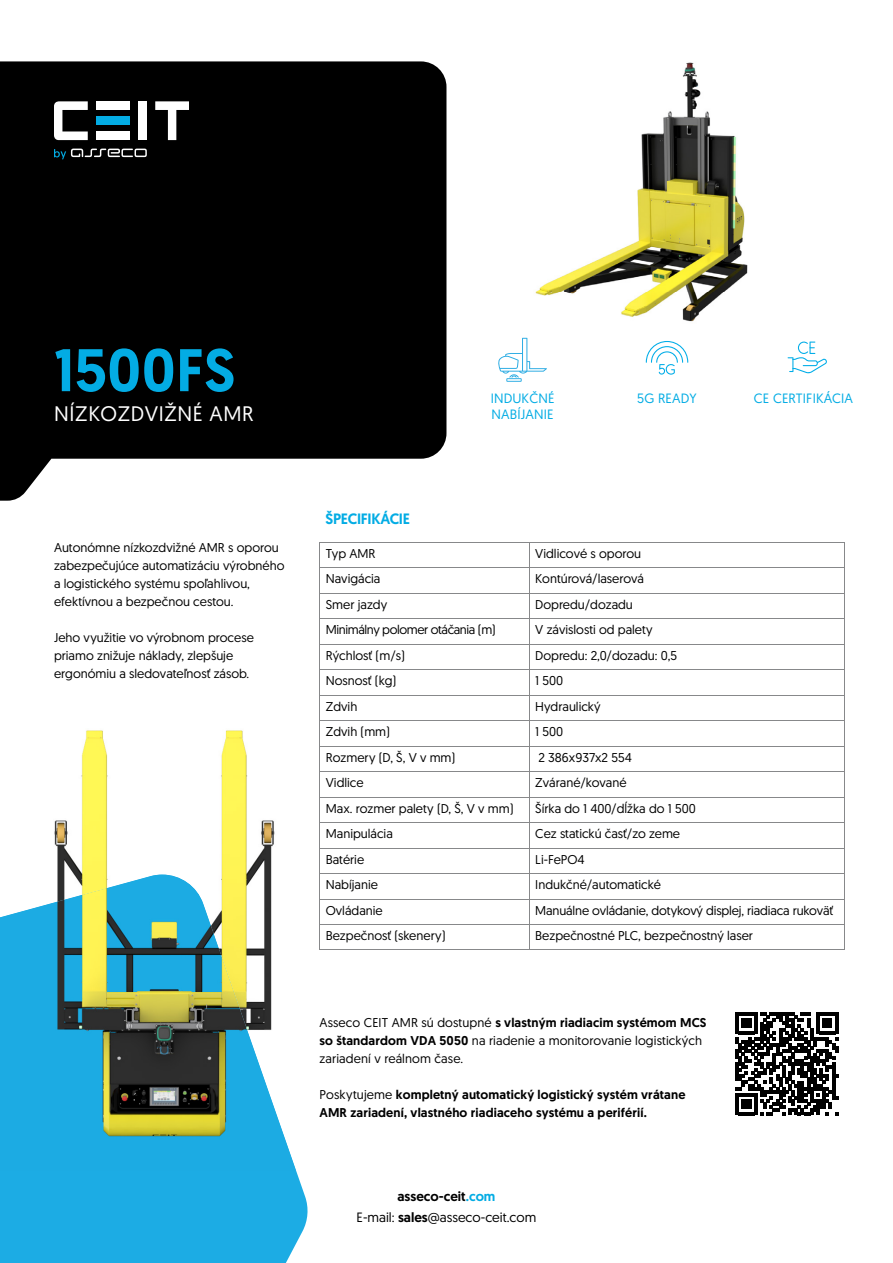
<style>
.page{position:relative;width:893px;height:1263px;background:#fff}
.page>*{position:absolute;margin:0;border:0;box-sizing:border-box;transform-origin:0 0}
.t1{font:500 60px "Geomanist";color:#03ace4}
.t2{font:21px "Geomanist";letter-spacing:.03em;color:#fff}
.t3{font:500 15px "Geomanist";letter-spacing:-.02em;color:#03ace4}
.t4{font:13.5px/21px "Geomanist";color:#000;text-align:center}
.t5{font:13.5px "Geomanist";letter-spacing:.01em;color:#03ace4}
.t6{font:12.75px/18px "Geomanist";color:#000}
.t7{font:12.75px/18px "Geomanist";color:#000}
.t8{font:500 12.75px/18px "Geomanist";letter-spacing:.01em;color:#000}
.t9{font:12.75px "Geomanist";letter-spacing:-.03em;color:#000}
.s1{font-weight:500}
.s2{font-weight:400}
.s3{font-weight:500;color:#03ace4}
</style>
<div class="page">
<svg style="left:0;top:61px;width:446px;height:440px;background:#171717"></svg>
<div style="left:0;top:1170px;width:308px;height:93px;background:#1cace4"></div>
<svg style="left:54px;top:149px;width:93px;height:10px"></svg>
<svg style="left:155px;top:101px;width:34px;height:39px"></svg>
<svg style="left:54px;top:101px;width:34px;height:39px"></svg>
<div style="left:96px;top:101px;width:34px;height:9px;background:#fff"></div>
<div style="left:96px;top:116px;width:34px;height:9px;background:#03ace4"></div>
<div style="left:96px;top:131px;width:34px;height:9px;background:#fff"></div>
<div style="left:138px;top:101px;width:9px;height:39px;background:#fff"></div>
<img style="left:522px;top:62px;width:226px;height:276px">
<img style="left:54px;top:730px;width:221px;height:144px">
<img style="left:0;top:874px;width:296px;height:296px">
<svg style="left:646px;top:341px;width:42px;height:34px"></svg>
<svg style="left:788px;top:342px;width:39px;height:31px"></svg>
<svg style="left:506px;top:378px;width:16px;height:4px"></svg>
<svg style="left:498px;top:338px;width:49px;height:43px"></svg>
<svg style="left:735px;top:1012px;width:103px;height:103px"></svg>
<hr style="left:320px;top:542px;width:209px;height:1px;background:#87888a">
<hr style="left:529px;top:542px;width:315px;height:1px;background:#87888a">
<hr style="left:320px;top:567px;width:209px;height:1px;background:#87888a">
<hr style="left:529px;top:567px;width:315px;height:1px;background:#87888a">
<hr style="left:320px;top:593px;width:209px;height:1px;background:#87888a">
<hr style="left:529px;top:593px;width:315px;height:1px;background:#87888a">
<hr style="left:320px;top:618px;width:209px;height:1px;background:#87888a">
<hr style="left:529px;top:618px;width:315px;height:1px;background:#87888a">
<hr style="left:320px;top:644px;width:209px;height:1px;background:#87888a">
<hr style="left:529px;top:644px;width:315px;height:1px;background:#87888a">
<hr style="left:320px;top:669px;width:209px;height:1px;background:#87888a">
<hr style="left:529px;top:669px;width:315px;height:1px;background:#87888a">
<hr style="left:320px;top:695px;width:209px;height:1px;background:#87888a">
<hr style="left:529px;top:695px;width:315px;height:1px;background:#87888a">
<hr style="left:320px;top:720px;width:209px;height:1px;background:#87888a">
<hr style="left:529px;top:720px;width:315px;height:1px;background:#87888a">
<hr style="left:320px;top:746px;width:209px;height:1px;background:#87888a">
<hr style="left:529px;top:746px;width:315px;height:1px;background:#87888a">
<hr style="left:320px;top:771px;width:209px;height:1px;background:#87888a">
<hr style="left:529px;top:771px;width:315px;height:1px;background:#87888a">
<hr style="left:320px;top:797px;width:209px;height:1px;background:#87888a">
<hr style="left:529px;top:797px;width:315px;height:1px;background:#87888a">
<hr style="left:320px;top:822px;width:209px;height:1px;background:#87888a">
<hr style="left:529px;top:822px;width:315px;height:1px;background:#87888a">
<hr style="left:320px;top:848px;width:209px;height:1px;background:#87888a">
<hr style="left:529px;top:848px;width:315px;height:1px;background:#87888a">
<hr style="left:320px;top:873px;width:209px;height:1px;background:#87888a">
<hr style="left:529px;top:873px;width:315px;height:1px;background:#87888a">
<hr style="left:320px;top:899px;width:209px;height:1px;background:#87888a">
<hr style="left:529px;top:899px;width:315px;height:1px;background:#87888a">
<hr style="left:320px;top:924px;width:209px;height:1px;background:#87888a">
<svg style="left:319px;top:542px;width:1px;height:407px"></svg>
<hr style="left:529px;top:924px;width:315px;height:1px;background:#87888a">
<svg style="left:529px;top:543px;width:1px;height:406px"></svg>
<svg style="left:844px;top:542px;width:1px;height:407px"></svg>
<hr style="left:320px;top:949px;width:209px;height:1px;background:#87888a">
<hr style="left:529px;top:949px;width:315px;height:1px;background:#87888a">
<h1 class="t1" style="left:54px;top:330px;width:183px">1500FS</h1>
<h2 class="t2" style="left:54px;top:400px;width:201px">NÍZKOZDVIŽNÉ AMR</h2>
<p class="t5" style="left:491px;top:389px;width:65px">INDUKČNÉ</p>
<p class="t5" style="left:637px;top:389px;width:61px">5G READY</p>
<p class="t5" style="left:754px;top:389px;width:101px">CE CERTIFIKÁCIA</p>
<p class="t5" style="left:492px;top:406px;width:63px">NABÍJANIE</p>
<p class="t7" style="left:54px;top:538px;width:232px">Autonómne nízkozdvižné AMR s oporou zabezpečujúce automatizáciu výrobného a logistického systému spoľahlivou, efektívnou a bezpečnou cestou.</p>
<p class="t7" style="left:54px;top:628px;width:201px">Jeho využitie vo výrobnom procese priamo znižuje náklady, zlepšuje ergonómiu a sledovateľnosť zásob.</p>
<p class="t3" style="left:326px;top:508px;width:86px">ŠPECIFIKÁCIE</p>
<p class="t6" style="left:326px;top:544px;width:51px">Typ AMR</p>
<p class="t6" style="left:535px;top:544px;width:107px">Vidlicové s oporou</p>
<p class="t6" style="left:326px;top:569px;width:56px">Navigácia</p>
<p class="t6" style="left:535px;top:569px;width:110px">Kontúrová/laserová</p>
<p class="t6" style="left:326px;top:595px;width:63px">Smer jazdy</p>
<p class="t6" style="left:535px;top:595px;width:99px">Dopredu/dozadu</p>
<p class="t9" style="left:326px;top:621px;width:171px">Minimálny polomer otáčania (m)</p>
<p class="t6" style="left:535px;top:620px;width:119px">V závislosti od palety</p>
<p class="t6" style="left:326px;top:646px;width:81px">Rýchlosť (m/s)</p>
<p class="t6" style="left:535px;top:646px;width:143px">Dopredu: 2,0/dozadu: 0,5</p>
<p class="t6" style="left:326px;top:671px;width:72px">Nosnosť (kg)</p>
<p class="t6" style="left:535px;top:671px;width:29px">1 500</p>
<p class="t6" style="left:326px;top:697px;width:33px">Zdvih</p>
<p class="t6" style="left:535px;top:697px;width:67px">Hydraulický</p>
<p class="t6" style="left:326px;top:722px;width:66px">Zdvih (mm)</p>
<p class="t6" style="left:535px;top:722px;width:29px">1 500</p>
<p class="t6" style="left:326px;top:748px;width:131px">Rozmery (D, Š, V v mm)</p>
<p class="t6" style="left:538px;top:748px;width:95px">2 386x937x2 554</p>
<p class="t6" style="left:326px;top:773px;width:39px">Vidlice</p>
<p class="t6" style="left:535px;top:773px;width:93px">Zvárané/kované</p>
<p class="t6" style="left:326px;top:799px;width:189px">Max. rozmer palety (D, Š, V v mm)</p>
<p class="t6" style="left:535px;top:799px;width:162px">Šírka do 1 400/dĺžka do 1 500</p>
<p class="t6" style="left:326px;top:824px;width:69px">Manipulácia</p>
<p class="t6" style="left:535px;top:824px;width:146px">Cez statickú časť/zo zeme</p>
<p class="t6" style="left:326px;top:850px;width:40px">Batérie</p>
<p class="t6" style="left:535px;top:850px;width:51px">Li-FePO4</p>
<p class="t6" style="left:326px;top:875px;width:54px">Nabíjanie</p>
<p class="t6" style="left:535px;top:875px;width:127px">Indukčné/automatické</p>
<p class="t6" style="left:326px;top:901px;width:58px">Ovládanie</p>
<p class="t6" style="left:535px;top:901px;width:299px">Manuálne ovládanie, dotykový displej, riadiaca rukoväť</p>
<p class="t6" style="left:326px;top:926px;width:121px">Bezpečnosť (skenery)</p>
<p class="t6" style="left:535px;top:926px;width:219px">Bezpečnostné PLC, bezpečnostný laser</p>
<p class="t6" style="left:320px;top:1013px;width:389px">Asseco CEIT AMR sú dostupné <span class="s1">s vlastným riadiacim systémom MCS so štandardom VDA 5050</span> na riadenie a monitorovanie logistických zariadení v reálnom čase.</p>
<p class="t8" style="left:320px;top:1086px;width:367px"><span class="s2">Poskytujeme</span> kompletný automatický logistický systém vrátane<br>AMR zariadení, vlastného riadiaceho systému a periférií.</p>
<p class="t4" style="left:357px;top:1185px;width:181px"><span class="s1">asseco-ceit</span><span class="s3">.com<br></span>E-mail: <span class="s1">sales</span>@asseco-ceit.com</p>
</div>
